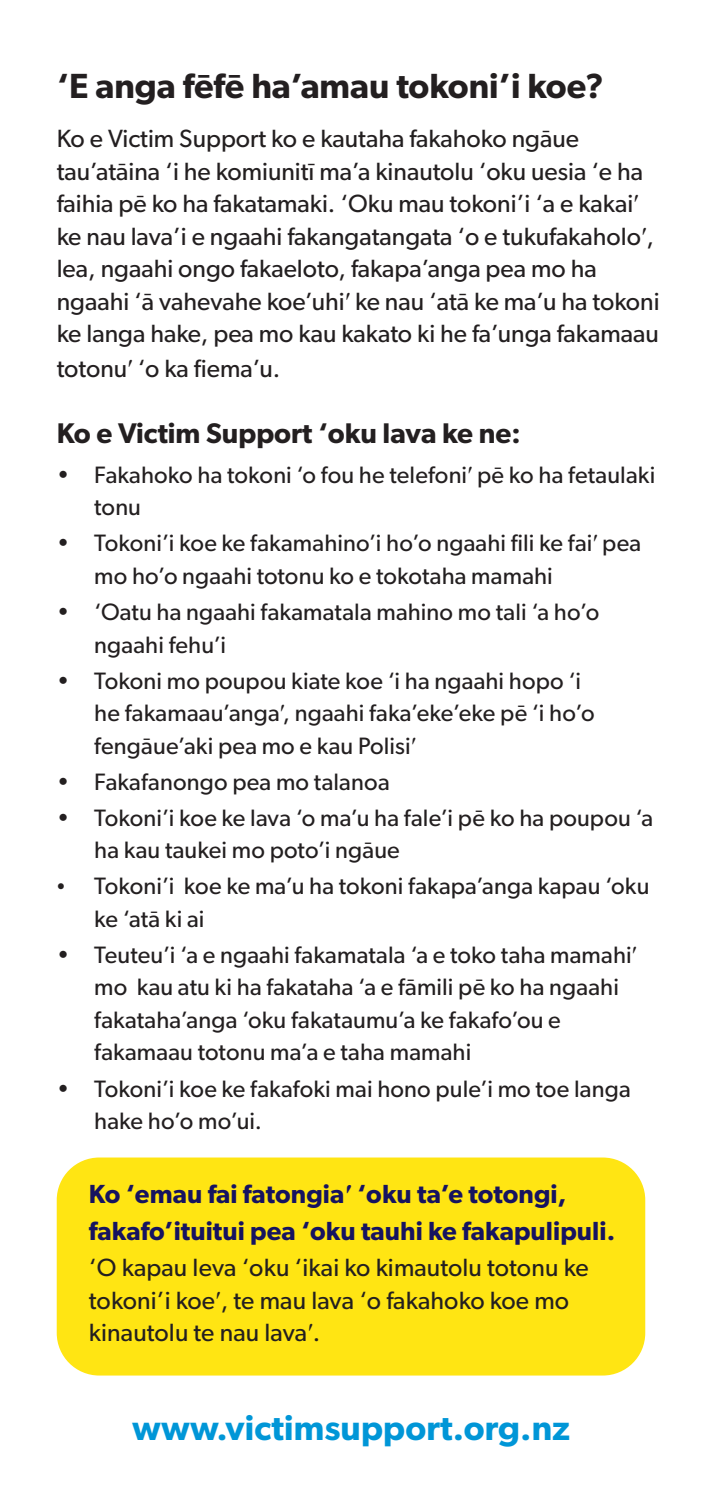
<style>
.page{position:relative;width:702px;height:1489px;background:#fff}
.page>*{position:absolute;margin:0;border:0;box-sizing:border-box;transform-origin:0 0}
.t1{font:600 35px "Gibson";color:#231f20}
.t2{font:600 35px "Gibson";letter-spacing:.005em;color:#0096d7}
.t3{font:600 28.5px "Gibson";color:#231f20}
.t4{font:600 26.25px/37.5px "Gibson";letter-spacing:.005em;color:#161360}
.t5{font:25px/32.5px "Gibson";color:#231f20}
.t6{font:23.75px/32.5px "Gibson";letter-spacing:.005em;color:#231f20}
.s1{font-family:"Times New Roman"}
.s2{font-family:"Times New Roman";font-weight:700}
</style>
<div class="page">
<div style="left:57px;top:1157px;width:588px;height:218px;background:#ffe513;border-radius:43px"></div>
<h1 class="t1" style="left:57px;top:65px;width:548px">‘E anga fēfē ha’amau tokoni’i koe?</h1>
<p class="t5" style="left:57px;top:122px;width:604px">Ko e Victim Support ko e kautaha fakahoko ngāue tau’atāina ‘i he komiunitī ma’a kinautolu ‘oku uesia ‘e ha faihia pē ko ha fakatamaki. ‘Oku mau tokoni’i ‘a e kakai<span class="s1">′ </span>ke nau lava’i e ngaahi fakangatangata ‘o e tukufakaholo<span class="s1">′</span>, lea, ngaahi ongo fakaeloto, fakapa’anga pea mo ha ngaahi ‘ā vahevahe koe’uhi<span class="s1">′</span> ke nau ‘atā ke ma’u ha tokoni ke langa hake, pea mo kau kakato ki he fa’unga fakamaau</p>
<p class="t5" style="left:57px;top:352px;width:225px">totonu<span class="s1">′</span> ‘o ka fiema’u.</p>
<p class="t3" style="left:57px;top:416px;width:465px">Ko e Victim Support ‘oku lava ke ne:</p>
<p class="t6" style="left:94px;top:458px;width:562px;text-indent:-38px">• Fakahoko ha tokoni ‘o fou he telefoni<span class="s1">′</span> pē ko ha fetaulaki tonu</p>
<p class="t6" style="left:94px;top:526px;width:548px;text-indent:-38px">• Tokoni’i koe ke fakamahino’i ho’o ngaahi fili ke fai<span class="s1">′</span> pea mo ho’o ngaahi totonu ko e tokotaha mamahi</p>
<p class="t6" style="left:94px;top:595px;width:506px;text-indent:-38px">• ‘Oatu ha ngaahi fakamatala mahino mo tali ‘a ho’o ngaahi fehu’i</p>
<p class="t6" style="left:94px;top:663px;width:502px;text-indent:-38px">• Tokoni mo poupou kiate koe ‘i ha ngaahi hopo ‘i he fakamaau’anga<span class="s1">′</span>, ngaahi faka’eke’eke pē ‘i ho’o fengāue’aki pea mo e kau Polisi<span class="s1">′</span></p>
<p class="t6" style="left:57px;top:764px;width:334px">• Fakafanongo pea mo talanoa</p>
<p class="t6" style="left:94px;top:801px;width:560px;text-indent:-38px">• Tokoni’i koe ke lava ‘o ma’u ha fale’i pē ko ha poupou ‘a ha kau taukei mo poto’i ngāue</p>
<p class="t6" style="left:94px;top:869px;width:556px;text-indent:-38px"><span class="s1">•</span> Tokoni’i koe ke ma’u ha tokoni fakapa’anga kapau ‘oku ke ‘atā ki ai</p>
<p class="t6" style="left:94px;top:938px;width:544px;text-indent:-38px">• Teuteu’i ‘a e ngaahi fakamatala ‘a e toko taha mamahi<span class="s1">′ </span>mo kau atu ki ha fakataha ‘a e fāmili pē ko ha ngaahi fakataha’anga ‘oku fakataumu’a ke fakafo’ou e fakamaau totonu ma’a e taha mamahi</p>
<p class="t6" style="left:94px;top:1071px;width:538px;text-indent:-38px">• Tokoni’i koe ke fakafoki mai hono pule’i mo toe langa hake ho’o mo’ui.</p>
<p class="t4" style="left:89px;top:1174px;width:528px">Ko ‘emau fai fatongia<span class="s2">′</span> ‘oku ta’e totongi, fakafo’ituitui pea ‘oku tauhi ke fakapulipuli.</p>
<p class="t5" style="left:89px;top:1250px;width:501px">‘O kapau leva ‘oku ‘ikai ko kimautolu totonu ke tokoni’i koe<span class="s1">′</span>, te mau lava ‘o fakahoko koe mo kinautolu te nau lava<span class="s1">′</span>.</p>
<h1 class="t2" style="left:132px;top:1406px;width:439px">www.victimsupport.org.nz</h1>
</div>
